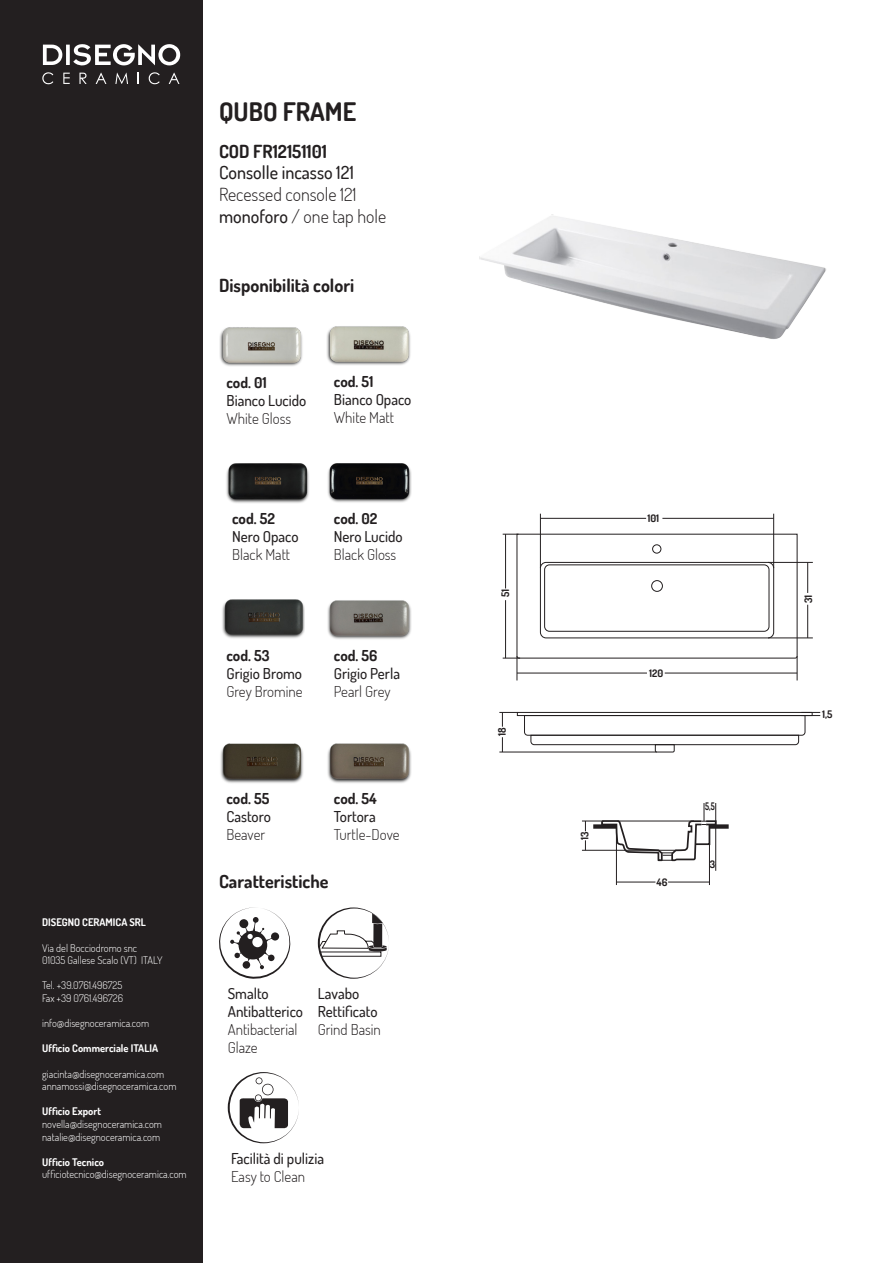
<style>
.page{position:relative;width:893px;height:1263px;background:#fff}
.page>*{position:absolute;margin:0;border:0;box-sizing:border-box;transform-origin:0 0}
.t1{font:700 25.5px "Dosis";color:#231f20}
.t2{font:700 18px "Dosis";color:#231f20}
.t3{font:300 18px "Dosis";color:#231f20}
.t4{font:500 18px "Dosis";color:#231f20}
.t5{font:500 15px/18px "Dosis";color:#231f20}
.t6{font:300 15px/18px "Dosis";color:#231f20}
.t7{font:700 15px "Dosis";color:#231f20}
.t8{font:300 10.5px/12.6px "Dosis";color:#fff}
.t9{font:700 10.5px "Dosis";color:#fff}
.t10{font:700 10.35px "Dosis";color:#231f20}
.t11{font:700 10.35px "Dosis";color:#231f20;scale:.76 1}
.s1{font-weight:500}
</style>
<div class="page">
<div style="left:0;top:0;width:202px;height:1263px;background:#231f20"></div>
<svg style="left:42px;top:72px;width:11px;height:12px"></svg>
<svg style="left:149px;top:72px;width:11px;height:12px"></svg>
<svg style="left:43px;top:44px;width:137px;height:22px"></svg>
<svg style="left:115px;top:73px;width:13px;height:11px"></svg>
<svg style="left:79px;top:73px;width:8px;height:11px"></svg>
<svg style="left:63px;top:73px;width:7px;height:11px"></svg>
<svg style="left:169px;top:73px;width:10px;height:11px"></svg>
<svg style="left:96px;top:73px;width:10px;height:11px"></svg>
<svg style="left:219px;top:907px;width:72px;height:72px"></svg>
<svg style="left:228px;top:1072px;width:71px;height:71px"></svg>
<img style="left:219px;top:327px;width:84px;height:39px">
<img style="left:222px;top:599px;width:82px;height:40px">
<img style="left:326px;top:326px;width:85px;height:39px">
<img style="left:226px;top:463px;width:83px;height:40px">
<img style="left:327px;top:463px;width:84px;height:40px">
<img style="left:327px;top:600px;width:84px;height:39px">
<img style="left:220px;top:743px;width:84px;height:40px">
<img style="left:327px;top:743px;width:84px;height:40px">
<svg style="left:318px;top:907px;width:71px;height:72px"></svg>
<img style="left:479px;top:214px;width:347px;height:125px">
<hr style="left:540px;top:514px;width:1px;height:54px;background:#231f20">
<hr style="left:773px;top:514px;width:1px;height:54px;background:#231f20">
<hr style="left:662px;top:518px;width:112px;height:1px;background:#231f20">
<hr style="left:540px;top:518px;width:106px;height:1px;background:#231f20">
<hr style="left:768px;top:562px;width:45px;height:1px;background:#231f20">
<hr style="left:768px;top:638px;width:45px;height:1px;background:#231f20">
<hr style="left:807px;top:605px;width:1px;height:33px;background:#231f20">
<hr style="left:807px;top:562px;width:1px;height:31px;background:#231f20">
<svg style="left:503px;top:533px;width:295px;height:147px"></svg>
<hr style="left:505px;top:600px;width:1px;height:58px;background:#231f20">
<hr style="left:505px;top:534px;width:1px;height:54px;background:#231f20">
<svg style="left:499px;top:711px;width:321px;height:42px"></svg>
<hr style="left:616px;top:824px;width:1px;height:61px;background:#231f20">
<hr style="left:709px;top:824px;width:1px;height:61px;background:#231f20">
<hr style="left:668px;top:882px;width:41px;height:1px;background:#231f20">
<hr style="left:616px;top:882px;width:39px;height:1px;background:#231f20">
<hr style="left:715px;top:824px;width:1px;height:47px;background:#231f20">
<svg style="left:582px;top:803px;width:135px;height:62px"></svg>
<div style="left:709px;top:824px;width:20px;height:5px;background:#231f20"></div>
<div style="left:593px;top:824px;width:23px;height:5px;background:#231f20"></div>
<p class="t1" style="left:219px;top:95px;width:139px">QUBO FRAME</p>
<p class="t2" style="left:219px;top:140px;width:109px">COD FR12151101</p>
<p class="t4" style="left:219px;top:161px;width:136px">Consolle incasso 121</p>
<p class="t3" style="left:219px;top:182px;width:139px">Recessed console 121</p>
<p class="t3" style="left:219px;top:204px;width:169px"><span class="s1">monoforo</span> / one tap hole</p>
<h2 class="t2" style="left:219px;top:274px;width:137px">Disponibilità colori</h2>
<h3 class="t7" style="left:226px;top:373px;width:42px">cod. 01</h3>
<h3 class="t5" style="left:226px;top:391px;width:81px">Bianco Lucido</h3>
<h3 class="t6" style="left:226px;top:409px;width:66px">White Gloss</h3>
<h3 class="t7" style="left:334px;top:372px;width:41px">cod. 51</h3>
<h3 class="t5" style="left:334px;top:390px;width:79px">Bianco Opaco</h3>
<h3 class="t6" style="left:334px;top:408px;width:62px">White Matt</h3>
<h3 class="t7" style="left:232px;top:509px;width:44px">cod. 52</h3>
<h3 class="t5" style="left:232px;top:527px;width:68px">Nero Opaco</h3>
<h3 class="t6" style="left:232px;top:545px;width:60px">Black Matt</h3>
<h3 class="t7" style="left:334px;top:509px;width:45px">cod. 02</h3>
<h3 class="t5" style="left:334px;top:527px;width:70px">Nero Lucido</h3>
<h3 class="t6" style="left:334px;top:545px;width:64px">Black Gloss</h3>
<h3 class="t7" style="left:226px;top:646px;width:45px">cod. 53</h3>
<h3 class="t5" style="left:226px;top:664px;width:77px">Grigio Bromo</h3>
<h3 class="t6" style="left:226px;top:682px;width:78px">Grey Bromine</h3>
<h3 class="t7" style="left:334px;top:646px;width:45px">cod. 56</h3>
<h3 class="t5" style="left:334px;top:664px;width:68px">Grigio Perla</h3>
<h3 class="t6" style="left:334px;top:682px;width:58px">Pearl Grey</h3>
<p class="t9" style="left:42px;top:916px;width:105px">DISEGNO CERAMICA SRL</p>
<p class="t8" style="left:42px;top:941px;width:122px">Via del Bocciodromo snc<br>01035 Gallese Scalo (VT) ITALY</p>
<p class="t8" style="left:42px;top:979px;width:83px">Tel. +39.0761.496725<br>Fax +39 0761.496726</p>
<p class="t8" style="left:42px;top:1017px;width:108px">info@disegnoceramica.com</p>
<p class="t9" style="left:42px;top:1042px;width:117px">Ufficio Commerciale ITALIA</p>
<p class="t8" style="left:42px;top:1067px;width:136px">giacinta@disegnoceramica.com annamossi@disegnoceramica.com</p>
<p class="t9" style="left:42px;top:1105px;width:60px">Ufficio Export</p>
<p class="t8" style="left:42px;top:1117px;width:121px">novella@disegnoceramica.com natalie@disegnoceramica.com</p>
<p class="t9" style="left:42px;top:1155px;width:63px">Ufficio Tecnico</p>
<p class="t8" style="left:42px;top:1168px;width:146px">ufficiotecnico@disegnoceramica.com</p>
<h3 class="t7" style="left:226px;top:789px;width:44px">cod. 55</h3>
<h3 class="t5" style="left:226px;top:807px;width:46px">Castoro</h3>
<h3 class="t6" style="left:226px;top:825px;width:40px">Beaver</h3>
<h3 class="t7" style="left:334px;top:789px;width:44px">cod. 54</h3>
<h3 class="t5" style="left:334px;top:807px;width:43px">Tortora</h3>
<h3 class="t6" style="left:334px;top:825px;width:67px">Turtle-Dove</h3>
<h2 class="t2" style="left:219px;top:870px;width:111px">Caratteristiche</h2>
<h3 class="t5" style="left:228px;top:984px;width:77px">Smalto<br>Antibatterico</h3>
<h3 class="t6" style="left:228px;top:1020px;width:71px">Antibacterial<br>Glaze</h3>
<h3 class="t5" style="left:318px;top:984px;width:61px">Lavabo<br>Rettificato</h3>
<h3 class="t6" style="left:318px;top:1020px;width:65px">Grind Basin</h3>
<h3 class="t5" style="left:231px;top:1149px;width:95px">Facilità di pulizia</h3>
<h3 class="t6" style="left:231px;top:1167px;width:76px">Easy to Clean</h3>
<p class="t10" style="left:499px;top:597px;width:10px;rotate:-90deg">51</p>
<p class="t10" style="left:495px;top:736px;width:10px;rotate:-90deg">18</p>
<p class="t10" style="left:647px;top:512px;width:13px">101</p>
<p class="t10" style="left:578px;top:840px;width:10px;rotate:-90deg">13</p>
<p class="t10" style="left:649px;top:667px;width:16px">120</p>
<p class="t10" style="left:656px;top:876px;width:12px">46</p>
<p class="t11" style="left:705px;top:800px;width:14px">5,5</p>
<p class="t10" style="left:710px;top:858px;width:7px">3</p>
<p class="t10" style="left:802px;top:603px;width:10px;rotate:-90deg">31</p>
<p class="t10" style="left:822px;top:707px;width:12px">1,5</p>
</div>
